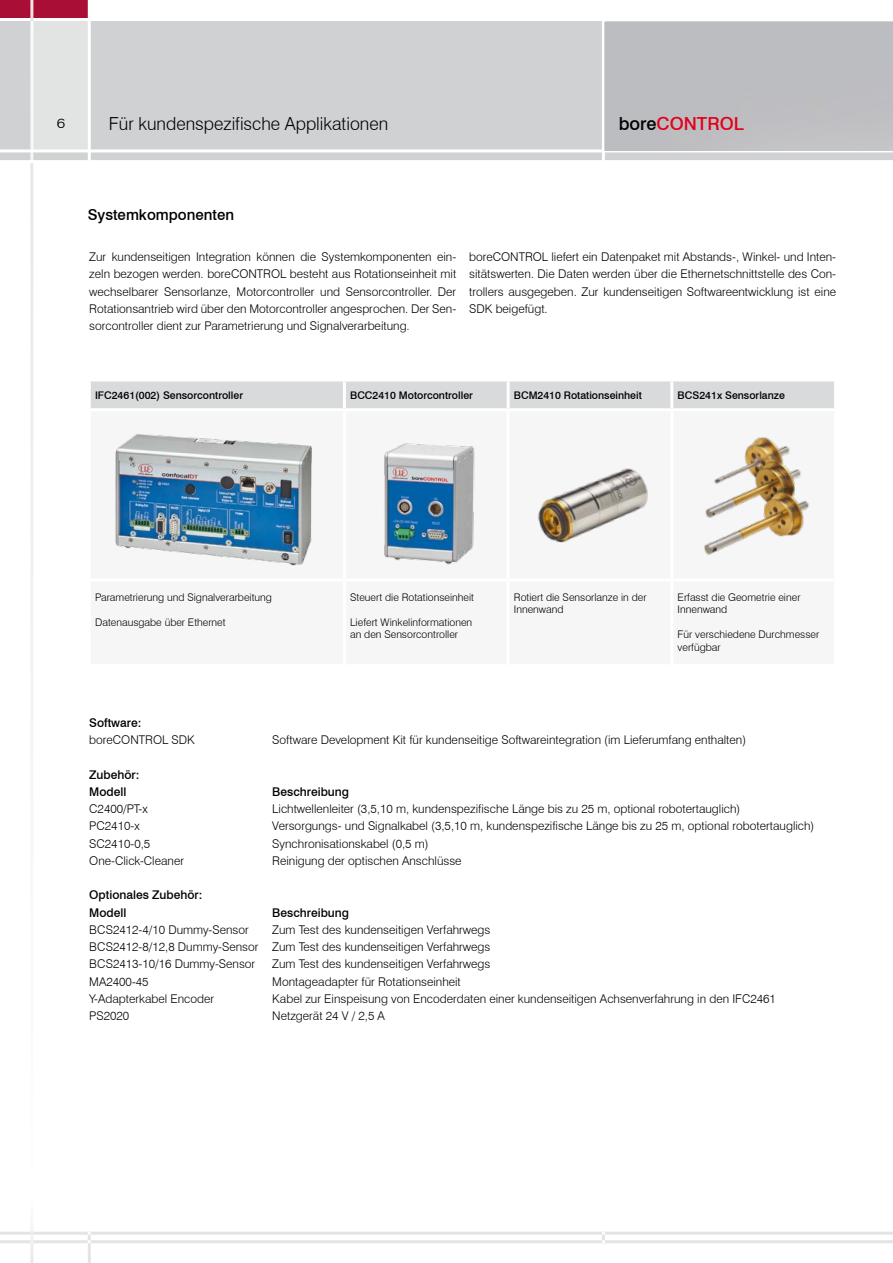
<style>
.page{position:relative;width:893px;height:1263px;background:#fff}
.page>*{position:absolute;margin:0;border:0;box-sizing:border-box;transform-origin:0 0}
.t1{font:300 18px "Swiss 721 BT";color:#000}
.t2{font:500 18px "Swiss 721 BT";color:#e2001a}
.t3{font:500 15px "Swiss 721 BT";color:#000}
.t4{font:300 13.5px "Swiss 721 BT";color:#000;scale:1.18 1}
.t5{font:300 12px/17.2px "Swiss 721 BT";color:#000;text-align:justify}
.t6{font:500 12px/17.2px "Swiss 721 BT";color:#000}
.t7{font:300 10.5px/12.6px "Swiss 721 BT";color:#000}
.t8{font:500 10.5px "Swiss 721 BT";color:#000}
.s1{color:#000}
</style>
<div class="page">
<div style="left:0;top:21px;width:893px;height:141px;background:linear-gradient(to right,#d6d7d7,#bebfc2)"></div>
<div style="left:32px;top:21px;width:57px;height:130px;background:#e2e3e3"></div>
<div style="left:0;top:0;width:89px;height:18px;background:#a90f36"></div>
<hr style="left:88px;top:0;width:3px;height:163px;background:#fff">
<hr style="left:602px;top:17px;width:3px;height:145px;background:#fff">
<hr style="left:0;top:149px;width:893px;height:3px;background:#fff">
<hr style="left:0;top:160px;width:893px;height:3px;background:#fff">
<hr style="left:0;top:1240px;width:893px;height:3px;background:#e3e4e4">
<hr style="left:30px;top:0;width:3px;height:1204px;background:#e3e4e4">
<hr style="left:0;top:1232px;width:893px;height:3px;background:#e3e4e4">
<hr style="left:30px;top:1199px;width:3px;height:64px;background:#e3e4e4">
<hr style="left:88px;top:1232px;width:3px;height:31px;background:#e3e4e4">
<svg style="left:602px;top:1232px;width:3px;height:11px"></svg>
<div style="left:91px;top:381px;width:743px;height:27px;background:#d9dadb"></div>
<hr style="left:343px;top:381px;width:3px;height:27px;background:#fff">
<hr style="left:507px;top:381px;width:3px;height:27px;background:#fff">
<hr style="left:670px;top:381px;width:3px;height:27px;background:#fff">
<img style="left:115px;top:433px;width:197px;height:133px">
<img style="left:537px;top:468px;width:112px;height:75px">
<img style="left:703px;top:436px;width:107px;height:120px">
<img style="left:383px;top:443px;width:92px;height:122px">
<p class="t4" style="left:57px;top:115px;width:9px">6</p>
<h1 class="t1" style="left:109px;top:113px;width:281px">Für kundenspezifische Applikationen</h1>
<h1 class="t2" style="left:619px;top:113px;width:126px"><span class="s1">bore</span>CONTROL</h1>
<p class="t3" style="left:88px;top:205px;width:148px">Systemkomponenten</p>
<p class="t5" style="left:89px;top:248px;width:369px">Zur kundenseitigen Integration können die Systemkomponenten ein&shy;zeln bezogen werden. boreCONTROL besteht aus Rotationseinheit mit wechselbarer Sensorlanze, Motorcontroller und Sensorcontroller. Der Rotationsantrieb wird über den Motorcontroller angesprochen. Der Sen&shy;sorcontroller dient zur Parametrierung und Signalverarbeitung.</p>
<p class="t5" style="left:469px;top:248px;width:368px">boreCONTROL liefert ein Datenpaket mit Abstands-, Winkel- und Inten&shy;sitätswerten. Die Daten werden über die Ethernetschnittstelle des Con&shy;trollers ausgegeben. Zur kundenseitigen Softwareentwicklung ist eine SDK beigefügt.</p>
<p class="t8" style="left:95px;top:389px;width:149px">IFC2461(002) Sensorcontroller</p>
<p class="t8" style="left:350px;top:389px;width:124px">BCC2410 Motorcontroller</p>
<p class="t8" style="left:514px;top:389px;width:129px">BCM2410 Rotationseinheit</p>
<p class="t8" style="left:678px;top:389px;width:109px">BCS241x Sensorlanze</p>
<p class="t7" style="left:95px;top:590px;width:178px">Parametrierung und Signalverarbeitung</p>
<p class="t7" style="left:95px;top:616px;width:132px">Datenausgabe über Ethernet</p>
<p class="t7" style="left:350px;top:590px;width:125px">Steuert die Rotationseinheit</p>
<p class="t7" style="left:350px;top:616px;width:124px">Liefert Winkelinformationen an den Sensorcontroller</p>
<p class="t7" style="left:514px;top:590px;width:134px">Rotiert die Sensorlanze in der<br>Innenwand</p>
<p class="t7" style="left:678px;top:590px;width:124px">Erfasst die Geometrie einer<br>Innenwand</p>
<p class="t7" style="left:678px;top:628px;width:143px">Für verschiedene Durchmesser verfügbar</p>
<p class="t6" style="left:89px;top:714px;width:54px">Software:</p>
<p class="t5" style="left:89px;top:731px;width:107px">boreCONTROL SDK</p>
<p class="t5" style="left:272px;top:731px;width:475px">Software Development Kit für kundenseitige Softwareintegration (im Lieferumfang enthalten)</p>
<p class="t6" style="left:89px;top:766px;width:52px">Zubehör:<br>Modell</p>
<p class="t6" style="left:272px;top:783px;width:78px">Beschreibung</p>
<p class="t5" style="left:89px;top:800px;width:60px">C2400/PT-x</p>
<p class="t5" style="left:272px;top:800px;width:469px">Lichtwellenleiter (3,5,10 m, kundenspezifische Länge bis zu 25 m, optional robotertauglich)</p>
<p class="t5" style="left:89px;top:817px;width:52px">PC2410-x</p>
<p class="t5" style="left:272px;top:817px;width:544px">Versorgungs- und Signalkabel (3,5,10 m, kundenspezifische Länge bis zu 25 m, optional robotertauglich)</p>
<p class="t5" style="left:89px;top:835px;width:63px">SC2410-0,5</p>
<p class="t5" style="left:272px;top:835px;width:158px">Synchronisationskabel (0,5 m)</p>
<p class="t5" style="left:89px;top:852px;width:96px">One-Click-Cleaner</p>
<p class="t5" style="left:272px;top:852px;width:191px">Reinigung der optischen Anschlüsse</p>
<p class="t6" style="left:89px;top:886px;width:115px">Optionales Zubehör:<br>Modell</p>
<p class="t6" style="left:272px;top:904px;width:78px">Beschreibung</p>
<p class="t5" style="left:89px;top:921px;width:161px">BCS2412-4/10 Dummy-Sensor</p>
<p class="t5" style="left:89px;top:921px;width:403px;text-indent:183px">Zum Test des kundenseitigen Verfahrwegs BCS2412-8/12,8 Dummy-Sensor Zum Test des kundenseitigen Verfahrwegs BCS2413-10/16 Dummy-Sensor</p>
<p class="t5" style="left:272px;top:955px;width:220px">Zum Test des kundenseitigen Verfahrwegs</p>
<p class="t5" style="left:89px;top:973px;width:61px">MA2400-45</p>
<p class="t5" style="left:272px;top:973px;width:190px">Montageadapter für Rotationseinheit</p>
<p class="t5" style="left:89px;top:990px;width:126px">Y-Adapterkabel Encoder</p>
<p class="t5" style="left:272px;top:990px;width:505px">Kabel zur Einspeisung von Encoderdaten einer kundenseitigen Achsenverfahrung in den IFC2461</p>
<p class="t5" style="left:89px;top:1007px;width:42px">PS2020</p>
<p class="t5" style="left:272px;top:1007px;width:114px">Netzgerät 24 V / 2,5 A</p>
</div>
